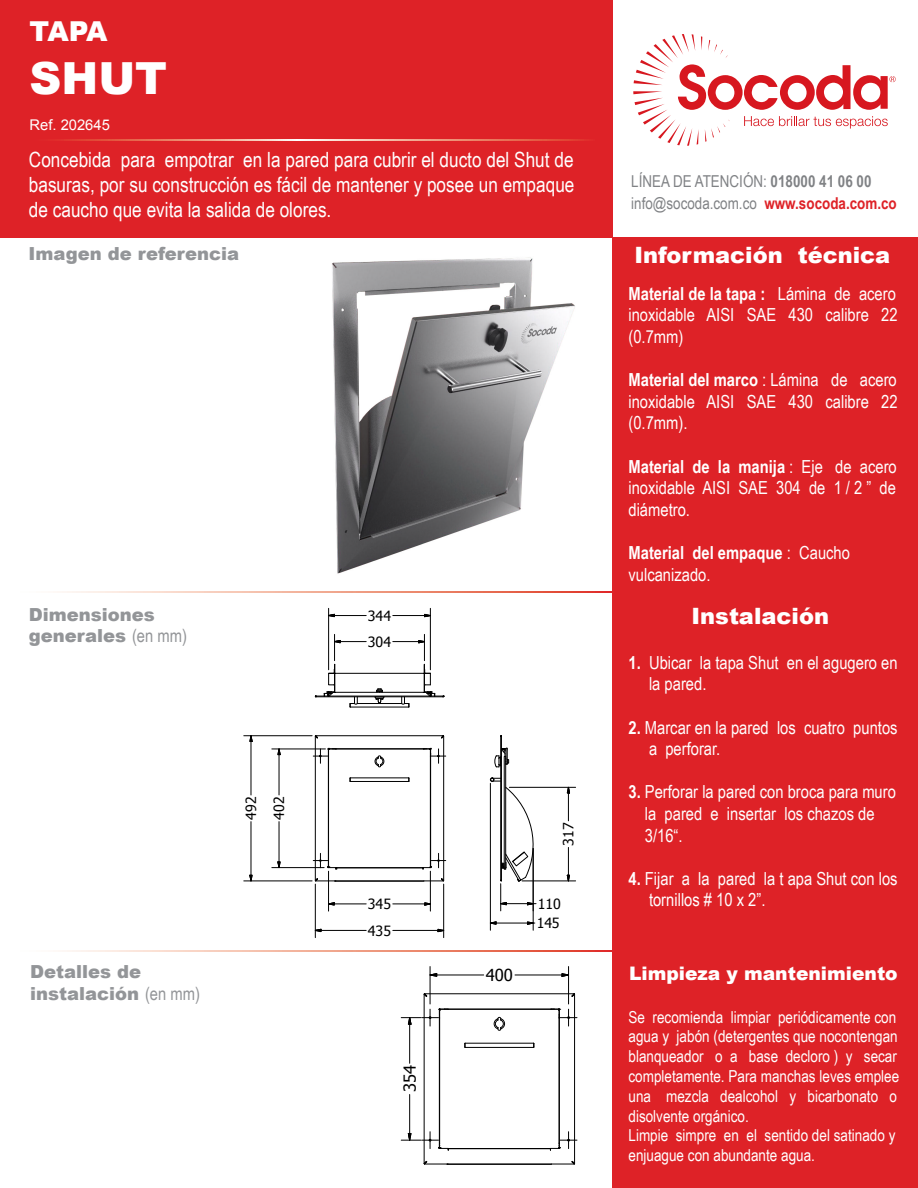
<style>
.page{position:relative;width:918px;height:1188px;background:#fff}
.page>*{position:absolute;margin:0;border:0;box-sizing:border-box;transform-origin:0 0}
.t1{font:900 44.25px "Arial";color:#fff}
.t2{font:900 27.45px "Arial";color:#fff}
.t3{font:900 22.5px "Arial";color:#fff}
.t4{font:21px/25.2px "Arial Narrow";color:#fff;text-align:justify}
.t5{font:900 18.6px "Arial";color:#fff}
.t6{font:18px/21.6px "Arial Narrow";color:#fff}
.t7{font:900 18px/21.6px "Arial";color:#939598}
.t8{font:16.5px/19.8px "Arial Narrow";color:#fff}
.t9{font:16.5px "Tahoma";letter-spacing:-.01em;color:#000}
.t10{font:16.35px/21.5px "Arial Narrow";color:#808285}
.t11{font:14.7px "Arial";color:#fff}
.t12{font:14.1px/28px "Tahoma";letter-spacing:-.005em;color:#000}
.s1{font-family:"Arial Narrow";font-weight:400}
.s2{font-weight:700}
.s3{font-weight:700;color:#de2227}
</style>
<div class="page">
<img style="left:262px;top:232px;width:351px;height:352px">
<div style="left:613px;top:237px;width:305px;height:951px;background:#de2227"></div>
<div style="left:0;top:0;width:612px;height:237px;background:#de2227"></div>
<svg style="left:62px;top:591px;width:551px;height:2px"></svg>
<svg style="left:57px;top:140px;width:532px;height:1px"></svg>
<svg style="left:62px;top:950px;width:551px;height:2px"></svg>
<svg style="left:633px;top:34px;width:263px;height:112px"></svg>
<hr style="left:316px;top:881px;width:127px;height:1px;background:#000">
<hr style="left:315px;top:736px;width:1px;height:145px;background:#000">
<hr style="left:316px;top:735px;width:127px;height:1px;background:#000">
<hr style="left:443px;top:736px;width:1px;height:145px;background:#000">
<hr style="left:328px;top:749px;width:1px;height:115px;background:#000">
<hr style="left:430px;top:749px;width:1px;height:115px;background:#000">
<hr style="left:329px;top:749px;width:101px;height:1px;background:#000">
<svg style="left:335px;top:881px;width:89px;height:1px"></svg>
<hr style="left:350px;top:778px;width:59px;height:1px;background:#000">
<hr style="left:350px;top:781px;width:59px;height:1px;background:#000">
<svg style="left:375px;top:755px;width:9px;height:13px"></svg>
<hr style="left:316px;top:697px;width:127px;height:1px;background:#000">
<hr style="left:316px;top:696px;width:127px;height:1px;background:#000">
<hr style="left:336px;top:692px;width:87px;height:1px;background:#000">
<hr style="left:335px;top:673px;width:89px;height:1px;background:#000">
<hr style="left:357px;top:703px;width:45px;height:1px;background:#000">
<hr style="left:350px;top:707px;width:59px;height:1px;background:#000">
<svg style="left:375px;top:689px;width:10px;height:14px"></svg>
<hr style="left:500px;top:737px;width:1px;height:143px;background:#000">
<hr style="left:501px;top:736px;width:1px;height:144px;background:#000">
<svg style="left:250px;top:736px;width:2px;height:8px"></svg>
<svg style="left:250px;top:875px;width:2px;height:6px"></svg>
<hr style="left:251px;top:741px;width:1px;height:54px;background:#000">
<hr style="left:251px;top:822px;width:1px;height:53px;background:#000">
<hr style="left:244px;top:735px;width:68px;height:1px;background:#000">
<hr style="left:244px;top:881px;width:68px;height:1px;background:#000">
<svg style="left:278px;top:748px;width:2px;height:9px"></svg>
<svg style="left:278px;top:862px;width:2px;height:7px"></svg>
<hr style="left:279px;top:755px;width:1px;height:40px;background:#000">
<hr style="left:279px;top:822px;width:1px;height:40px;background:#000">
<hr style="left:272px;top:867px;width:48px;height:1px;background:#000">
<hr style="left:272px;top:749px;width:48px;height:1px;background:#000">
<svg style="left:314px;top:929px;width:7px;height:3px"></svg>
<svg style="left:438px;top:929px;width:7px;height:3px"></svg>
<hr style="left:321px;top:930px;width:45px;height:1px;background:#000">
<hr style="left:393px;top:930px;width:45px;height:1px;background:#000">
<hr style="left:315px;top:884px;width:1px;height:54px;background:#000">
<hr style="left:443px;top:884px;width:1px;height:54px;background:#000">
<svg style="left:329px;top:902px;width:6px;height:3px"></svg>
<svg style="left:424px;top:902px;width:6px;height:3px"></svg>
<hr style="left:334px;top:904px;width:32px;height:1px;background:#000">
<hr style="left:393px;top:904px;width:32px;height:1px;background:#000">
<hr style="left:430px;top:871px;width:1px;height:40px;background:#000">
<hr style="left:328px;top:871px;width:1px;height:40px;background:#000">
<svg style="left:324px;top:634px;width:42px;height:74px"></svg>
<svg style="left:393px;top:634px;width:43px;height:74px"></svg>
<svg style="left:329px;top:614px;width:6px;height:3px"></svg>
<svg style="left:424px;top:614px;width:6px;height:3px"></svg>
<hr style="left:334px;top:615px;width:32px;height:1px;background:#000">
<hr style="left:393px;top:615px;width:32px;height:1px;background:#000">
<hr style="left:430px;top:608px;width:1px;height:62px;background:#000">
<hr style="left:328px;top:608px;width:1px;height:62px;background:#000">
<svg style="left:490px;top:748px;width:51px;height:163px"></svg>
<svg style="left:567px;top:847px;width:3px;height:34px"></svg>
<svg style="left:567px;top:786px;width:3px;height:35px"></svg>
<hr style="left:522px;top:881px;width:54px;height:1px;background:#000">
<hr style="left:509px;top:787px;width:67px;height:1px;background:#000">
<svg style="left:423px;top:748px;width:23px;height:15px"></svg>
<svg style="left:313px;top:853px;width:133px;height:17px"></svg>
<svg style="left:313px;top:748px;width:24px;height:15px"></svg>
<svg style="left:489px;top:922px;width:7px;height:3px"></svg>
<hr style="left:496px;top:923px;width:31px;height:1px;background:#000">
<hr style="left:533px;top:848px;width:1px;height:82px;background:#000">
<hr style="left:490px;top:783px;width:1px;height:147px;background:#000">
<svg style="left:527px;top:922px;width:8px;height:3px"></svg>
<hr style="left:425px;top:1164px;width:149px;height:1px;background:#000">
<svg style="left:424px;top:1161px;width:4px;height:4px"></svg>
<hr style="left:424px;top:994px;width:1px;height:170px;background:#000">
<svg style="left:424px;top:993px;width:4px;height:4px"></svg>
<hr style="left:425px;top:994px;width:149px;height:1px;background:#000">
<svg style="left:571px;top:1161px;width:4px;height:4px"></svg>
<svg style="left:571px;top:993px;width:4px;height:4px"></svg>
<hr style="left:574px;top:994px;width:1px;height:170px;background:#000">
<hr style="left:439px;top:1010px;width:1px;height:134px;background:#000">
<hr style="left:559px;top:1010px;width:1px;height:134px;background:#000">
<hr style="left:440px;top:1009px;width:119px;height:1px;background:#000">
<svg style="left:448px;top:1164px;width:104px;height:1px"></svg>
<hr style="left:465px;top:1043px;width:69px;height:1px;background:#000">
<hr style="left:465px;top:1047px;width:69px;height:1px;background:#000">
<svg style="left:494px;top:1017px;width:11px;height:14px"></svg>
<svg style="left:550px;top:1008px;width:27px;height:18px"></svg>
<svg style="left:429px;top:973px;width:8px;height:4px"></svg>
<svg style="left:562px;top:973px;width:8px;height:4px"></svg>
<hr style="left:437px;top:975px;width:47px;height:1px;background:#000">
<hr style="left:515px;top:975px;width:47px;height:1px;background:#000">
<hr style="left:568px;top:967px;width:1px;height:37px;background:#000">
<hr style="left:430px;top:967px;width:1px;height:37px;background:#000">
<hr style="left:409px;top:1024px;width:1px;height:39px;background:#000">
<hr style="left:409px;top:1094px;width:1px;height:39px;background:#000">
<svg style="left:401px;top:1008px;width:48px;height:19px"></svg>
<svg style="left:401px;top:1132px;width:176px;height:19px"></svg>
<h2 class="t2" style="left:30px;top:11px;width:80px">TAPA</h2>
<h1 class="t1" style="left:30px;top:46px;width:139px">SHUT</h1>
<p class="t11" style="left:30px;top:115px;width:82px">Ref. 202645</p>
<p class="t4" style="left:29px;top:146px;width:547px">Concebida para empotrar en la pared para cubrir el ducto del Shut de basuras, por su construcción es fácil de mantener y posee un empaque de caucho que evita la salida de olores.</p>
<p class="t7" style="left:29px;top:242px;width:212px">Imagen de referencia</p>
<p class="t7" style="left:29px;top:603px;width:160px">Dimensiones generales <span class="s1">(en mm)</span></p>
<p class="t12" style="left:236px;top:820px;width:25px;rotate:-90deg">492<br>402</p>
<p class="t7" style="left:30px;top:960px;width:171px">Detalles de instalación <span class="s1">(en mm)</span></p>
<p class="t12" style="left:368px;top:601px;width:25px">344</p>
<p class="t12" style="left:368px;top:627px;width:25px">304</p>
<p class="t12" style="left:368px;top:889px;width:25px">345</p>
<p class="t12" style="left:368px;top:916px;width:25px">435</p>
<p class="t9" style="left:399px;top:1092px;width:29px;rotate:-90deg">354</p>
<p class="t9" style="left:486px;top:964px;width:29px">400</p>
<p class="t12" style="left:554px;top:846px;width:25px;rotate:-90deg">317</p>
<p class="t12" style="left:538px;top:889px;width:25px">110</p>
<p class="t12" style="left:537px;top:908px;width:25px">145</p>
<p class="t10" style="left:631px;top:170px;width:267px">LÍNEA DE ATENCIÓN: <span class="s2">018000 41 06 00 </span>info@socoda.com.co <span class="s3">www.socoda.com.co</span></p>
<p class="t3" style="left:634px;top:238px;width:257px">Información técnica</p>
<p class="t6" style="left:628px;top:282px;width:271px;text-align:justify"><span class="s2">Material de la tapa :</span> Lámina de acero inoxidable AISI SAE 430 calibre 22 (0.7mm)</p>
<p class="t6" style="left:628px;top:368px;width:271px;text-align:justify"><span class="s2">Material del marco</span> : Lámina de acero inoxidable AISI SAE 430 calibre 22 (0.7mm).</p>
<p class="t6" style="left:628px;top:455px;width:270px;text-align:justify"><span class="s2">Material de la manija</span> : Eje de acero inoxidable AISI SAE 304 de 1 / 2 ” de diámetro.</p>
<p class="t6" style="left:628px;top:541px;width:223px"><span class="s2">Material del empaque</span> : Caucho vulcanizado.</p>
<p class="t3" style="left:692px;top:600px;width:139px">Instalación</p>
<p class="t6" style="left:649px;top:651px;width:250px;text-indent:-21px"><span class="s2">1.</span> Ubicar la tapa Shut en el agugero en la pared.</p>
<p class="t6" style="left:649px;top:716px;width:250px;text-indent:-21px"><span class="s2">2.</span> Marcar en la pared los cuatro puntos a perforar.</p>
<p class="t6" style="left:645px;top:781px;width:253px;text-indent:-16px"><span class="s2">3.</span> Perforar la pared con broca para muro la pared e insertar los chazos de<br>3/16“.</p>
<p class="t6" style="left:649px;top:867px;width:250px;text-indent:-21px"><span class="s2">4.</span> Fijar a la pared la t apa Shut con los tornillos # 10 x 2”.</p>
<p class="t5" style="left:629px;top:960px;width:270px">Limpieza y mantenimiento</p>
<p class="t8" style="left:628px;top:1006px;width:272px">Se recomienda limpiar periódicamente con agua y jabón (detergentes que nocontengan blanqueador o a base decloro ) y secar completamente. Para manchas leves emplee una mezcla dealcohol y bicarbonato o disolvente orgánico.<br>Limpie simpre en el sentido del satinado y enjuague con abundante agua.</p>
</div>
